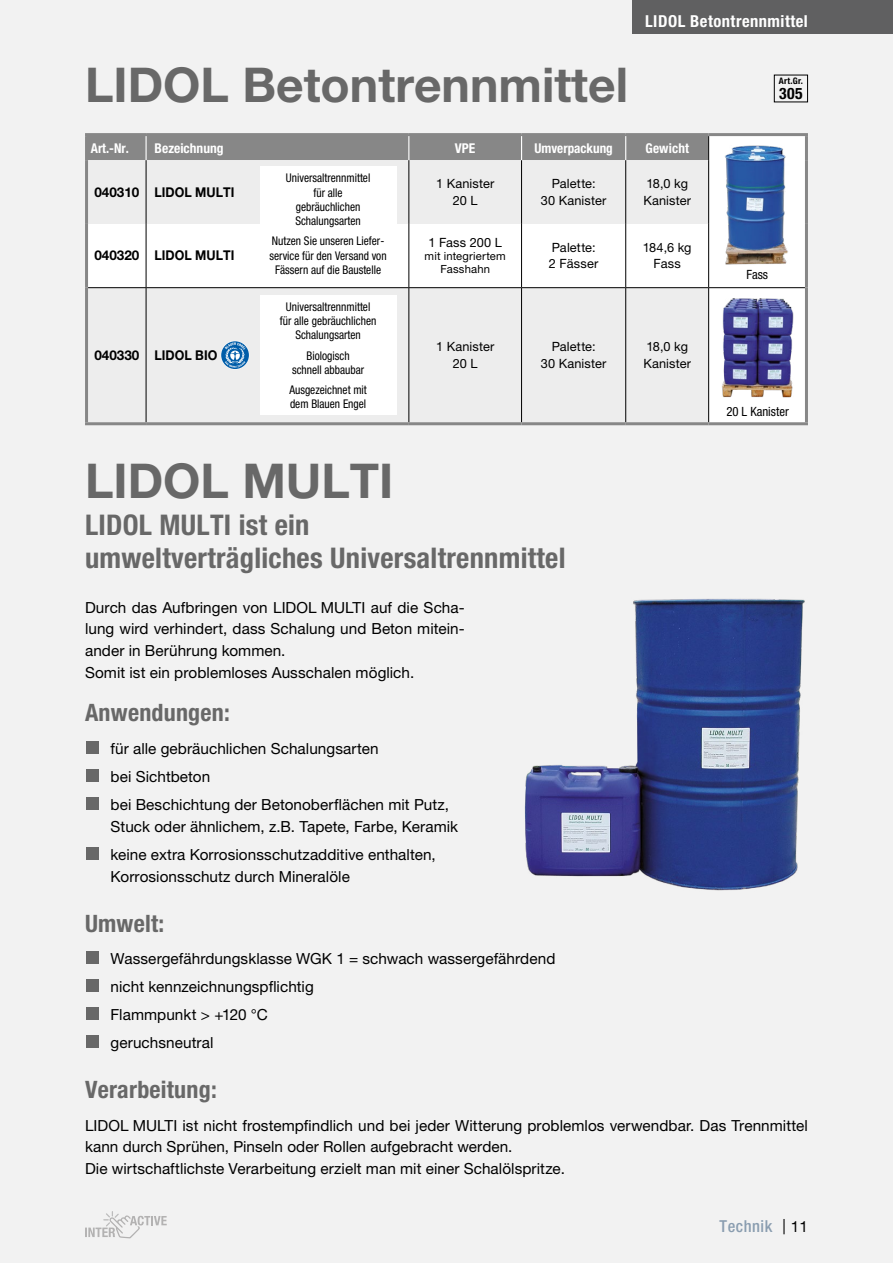
<style>
.page{position:relative;width:893px;height:1263px;background:#f2f2f2}
.page>*{position:absolute;margin:0;border:0;box-sizing:border-box;transform-origin:0 0}
.t1{font:700 48px "Helvetica Neue LT Pro";color:#686868}
.t2{font:700 condensed 28.5px/33px "Helvetica Neue LT Pro";letter-spacing:.01em;color:#686868}
.t3{font:700 condensed 24px "Helvetica Neue LT Pro";letter-spacing:.01em;color:#686868}
.t4{font:700 condensed 16.5px "Helvetica Neue LT Pro";letter-spacing:.03em;color:#fff}
.t5{font:500 condensed 16.5px "Helvetica Neue LT Pro";letter-spacing:.03em;color:#8a9db0}
.t6{font:700 condensed 15.75px "Helvetica Neue LT Pro";color:#000}
.t7{font:15.3px/21.8px "Helvetica Neue LT Pro";letter-spacing:.005em;color:#000}
.t8{font:700 13.5px "Helvetica Neue LT Pro";color:#000}
.t9{font:700 condensed 13.5px "Helvetica Neue LT Pro";color:#fff}
.t10{font:700 condensed 13.5px "Helvetica Neue LT Pro";color:#fff;scale:.96 1}
.t11{font:12.75px/16.5px "Helvetica Neue LT Pro";letter-spacing:.01em;color:#000;text-align:center}
.t12{font:condensed 12.75px "Helvetica Neue LT Pro";color:#000}
.t13{font:condensed 12px/14.2px "Helvetica Neue LT Pro";color:#000;text-align:center;scale:.95 1}
.t14{font:11.25px/12.8px "Helvetica Neue LT Pro";letter-spacing:.015em;color:#000;text-align:center}
.t15{font:700 condensed 9px "Helvetica Neue LT Pro";color:#000}
.s1{font-weight:400;font-stretch:normal;font-size:15.3px;color:#000}
</style>
<div class="page">
<div style="left:633px;top:0;width:260px;height:34px;background:#606061"></div>
<div style="left:774px;top:75px;width:34px;height:27px;border:1px solid #000"></div>
<div style="left:709px;top:136px;width:96px;height:286px;background:#fff"></div>
<svg style="left:88px;top:160px;width:620px;height:262px"></svg>
<hr style="left:146px;top:160px;width:1px;height:64px;background:#000">
<hr style="left:408px;top:160px;width:1px;height:64px;background:#000">
<hr style="left:521px;top:160px;width:1px;height:64px;background:#000">
<hr style="left:625px;top:160px;width:1px;height:64px;background:#000">
<hr style="left:708px;top:160px;width:1px;height:64px;background:#000">
<hr style="left:146px;top:224px;width:1px;height:63px;background:#000">
<hr style="left:408px;top:224px;width:1px;height:63px;background:#000">
<hr style="left:521px;top:224px;width:1px;height:63px;background:#000">
<hr style="left:625px;top:224px;width:1px;height:63px;background:#000">
<hr style="left:708px;top:224px;width:1px;height:63px;background:#000">
<hr style="left:521px;top:288px;width:1px;height:134px;background:#000">
<hr style="left:625px;top:288px;width:1px;height:134px;background:#000">
<hr style="left:708px;top:288px;width:1px;height:134px;background:#000">
<hr style="left:409px;top:287px;width:113px;height:1px;background:#000">
<hr style="left:522px;top:287px;width:104px;height:1px;background:#000">
<hr style="left:626px;top:287px;width:83px;height:1px;background:#000">
<hr style="left:88px;top:287px;width:58px;height:1px;background:#000">
<hr style="left:146px;top:287px;width:263px;height:1px;background:#000">
<hr style="left:709px;top:287px;width:96px;height:1px;background:#000">
<hr style="left:85px;top:133px;width:61px;height:3px;background:#878787">
<hr style="left:85px;top:136px;width:3px;height:24px;background:#878787">
<hr style="left:146px;top:133px;width:263px;height:3px;background:#878787">
<hr style="left:409px;top:133px;width:113px;height:3px;background:#878787">
<hr style="left:522px;top:133px;width:104px;height:3px;background:#878787">
<hr style="left:626px;top:133px;width:83px;height:3px;background:#878787">
<hr style="left:709px;top:133px;width:99px;height:3px;background:#878787">
<hr style="left:805px;top:136px;width:3px;height:24px;background:#878787">
<hr style="left:805px;top:160px;width:3px;height:64px;background:#878787">
<hr style="left:805px;top:224px;width:3px;height:64px;background:#878787">
<hr style="left:85px;top:160px;width:3px;height:64px;background:#878787">
<hr style="left:85px;top:224px;width:3px;height:64px;background:#878787">
<hr style="left:85px;top:288px;width:3px;height:134px;background:#878787">
<hr style="left:805px;top:288px;width:3px;height:134px;background:#878787">
<div style="left:88px;top:135px;width:621px;height:25px;background:#878787"></div>
<hr style="left:85px;top:422px;width:61px;height:3px;background:#878787">
<hr style="left:146px;top:422px;width:263px;height:3px;background:#878787">
<hr style="left:409px;top:422px;width:113px;height:3px;background:#878787">
<hr style="left:522px;top:422px;width:104px;height:3px;background:#878787">
<hr style="left:626px;top:422px;width:83px;height:3px;background:#878787">
<hr style="left:709px;top:422px;width:99px;height:3px;background:#878787">
<svg style="left:87px;top:288px;width:322px;height:135px"></svg>
<div style="left:260px;top:166px;width:136px;height:115px;background:#fff"></div>
<img style="left:722px;top:137px;width:69px;height:131px">
<div style="left:260px;top:296px;width:136px;height:119px;background:#fff"></div>
<img style="left:714px;top:289px;width:86px;height:119px">
<div style="left:87px;top:741px;width:12px;height:13px;background:#686868"></div>
<div style="left:87px;top:769px;width:12px;height:13px;background:#686868"></div>
<div style="left:87px;top:797px;width:12px;height:13px;background:#686868"></div>
<div style="left:87px;top:847px;width:12px;height:13px;background:#686868"></div>
<div style="left:87px;top:951px;width:12px;height:13px;background:#686868"></div>
<div style="left:87px;top:979px;width:12px;height:13px;background:#686868"></div>
<div style="left:87px;top:1007px;width:12px;height:13px;background:#686868"></div>
<div style="left:87px;top:1035px;width:12px;height:13px;background:#686868"></div>
<img style="left:524px;top:599px;width:281px;height:292px">
<svg style="left:85px;top:1212px;width:82px;height:26px"></svg>
<p class="t4" style="left:645px;top:11px;width:164px">LIDOL Betontrennmittel</p>
<h1 class="t1" style="left:85px;top:56px;width:545px">LIDOL Betontrennmittel</h1>
<p class="t15" style="left:779px;top:76px;width:26px">Art.Gr.</p>
<p class="t6" style="left:779px;top:84px;width:25px">305</p>
<p class="t10" style="left:91px;top:140px;width:41px">Art.-Nr.</p>
<p class="t9" style="left:155px;top:140px;width:70px">Bezeichnung</p>
<p class="t9" style="left:455px;top:140px;width:22px">VPE</p>
<p class="t9" style="left:534px;top:140px;width:80px">Umverpackung</p>
<p class="t9" style="left:646px;top:140px;width:45px">Gewicht</p>
<p class="t8" style="left:94px;top:184px;width:142px">040310 LIDOL MULTI</p>
<p class="t11" style="left:436px;top:175px;width:60px">1 Kanister<br>20 L</p>
<p class="t11" style="left:541px;top:175px;width:67px">Palette:<br>30 Kanister</p>
<p class="t11" style="left:643px;top:175px;width:49px;text-align:left">18,0 kg<br>Kanister</p>
<p class="t13" style="left:286px;top:171px;width:90px">Universaltrennmittel für alle gebräuchlichen<br>Schalungsarten</p>
<p class="t13" style="left:270px;top:234px;width:125px">Nutzen Sie unseren Liefer&shy;service für den Versand von<br>Fässern auf die Baustelle</p>
<p class="t11" style="left:428px;top:234px;width:75px">1 Fass 200 L</p>
<p class="t14" style="left:425px;top:250px;width:83px">mit integriertem<br>Fasshahn</p>
<p class="t11" style="left:549px;top:239px;width:51px;text-align:left">Palette:<br>2 Fässer</p>
<p class="t11" style="left:643px;top:239px;width:50px">184,6 kg<br>Fass</p>
<p class="t8" style="left:94px;top:247px;width:142px">040320 LIDOL MULTI</p>
<p class="t13" style="left:280px;top:299px;width:103px">Universaltrennmittel für alle gebräuchlichen<br>Schalungsarten</p>
<p class="t13" style="left:292px;top:348px;width:77px">Biologisch schnell abbaubar</p>
<p class="t13" style="left:289px;top:383px;width:83px;text-align:left">Ausgezeichnet mit dem Blauen Engel</p>
<p class="t8" style="left:94px;top:347px;width:125px">040330 LIDOL BIO</p>
<p class="t11" style="left:436px;top:338px;width:60px">1 Kanister<br>20 L</p>
<p class="t11" style="left:541px;top:338px;width:67px">Palette:<br>30 Kanister</p>
<p class="t11" style="left:643px;top:338px;width:49px;text-align:left">18,0 kg<br>Kanister</p>
<p class="t12" style="left:746px;top:267px;width:23px">Fass</p>
<p class="t12" style="left:726px;top:404px;width:64px">20 L Kanister</p>
<h1 class="t1" style="left:85px;top:451px;width:310px">LIDOL MULTI</h1>
<h2 class="t2" style="left:85px;top:508px;width:482px">LIDOL MULTI ist ein<br>umweltverträgliches Universaltrennmittel</h2>
<p class="t7" style="left:85px;top:596px;width:381px">Durch das Aufbringen von LIDOL MULTI auf die Scha&shy;lung wird verhindert, dass Schalung und Beton mitein&shy;ander in Berührung kommen.<br>Somit ist ein problemloses Ausschalen möglich.</p>
<h3 class="t3" style="left:85px;top:698px;width:146px">Anwendungen:</h3>
<p class="t7" style="left:111px;top:734px;width:340px;line-height:28.2px">für alle gebräuchlichen Schalungsarten<br>bei Sichtbeton<br>bei Beschichtung der Betonoberflächen mit Putz,</p>
<p class="t7" style="left:111px;top:812px;width:349px;line-height:28px">Stuck oder ähnlichem, z.B. Tapete, Farbe, Keramik keine extra Korrosionsschutzadditive enthalten,</p>
<p class="t7" style="left:111px;top:865px;width:241px">Korrosionsschutz durch Mineralöle</p>
<h3 class="t3" style="left:85px;top:908px;width:81px">Umwelt:</h3>
<p class="t7" style="left:111px;top:944px;width:446px;line-height:28.2px">Wassergefährdungsklasse WGK 1 = schwach wassergefährdend nicht kennzeichnungspflichtig<br>Flammpunkt &gt; +120 °C<br>geruchsneutral</p>
<h3 class="t3" style="left:85px;top:1075px;width:133px">Verarbeitung:</h3>
<p class="t7" style="left:85px;top:1114px;width:724px">LIDOL MULTI ist nicht frostempfindlich und bei jeder Witterung problemlos verwendbar. Das Trennmittel kann durch Sprühen, Pinseln oder Rollen aufgebracht werden.<br>Die wirtschaftlichste Verarbeitung erzielt man mit einer Schalölspritze.</p>
<p class="t5" style="left:720px;top:1216px;width:90px">Technik <span class="s1">| 11</span></p>
</div>
